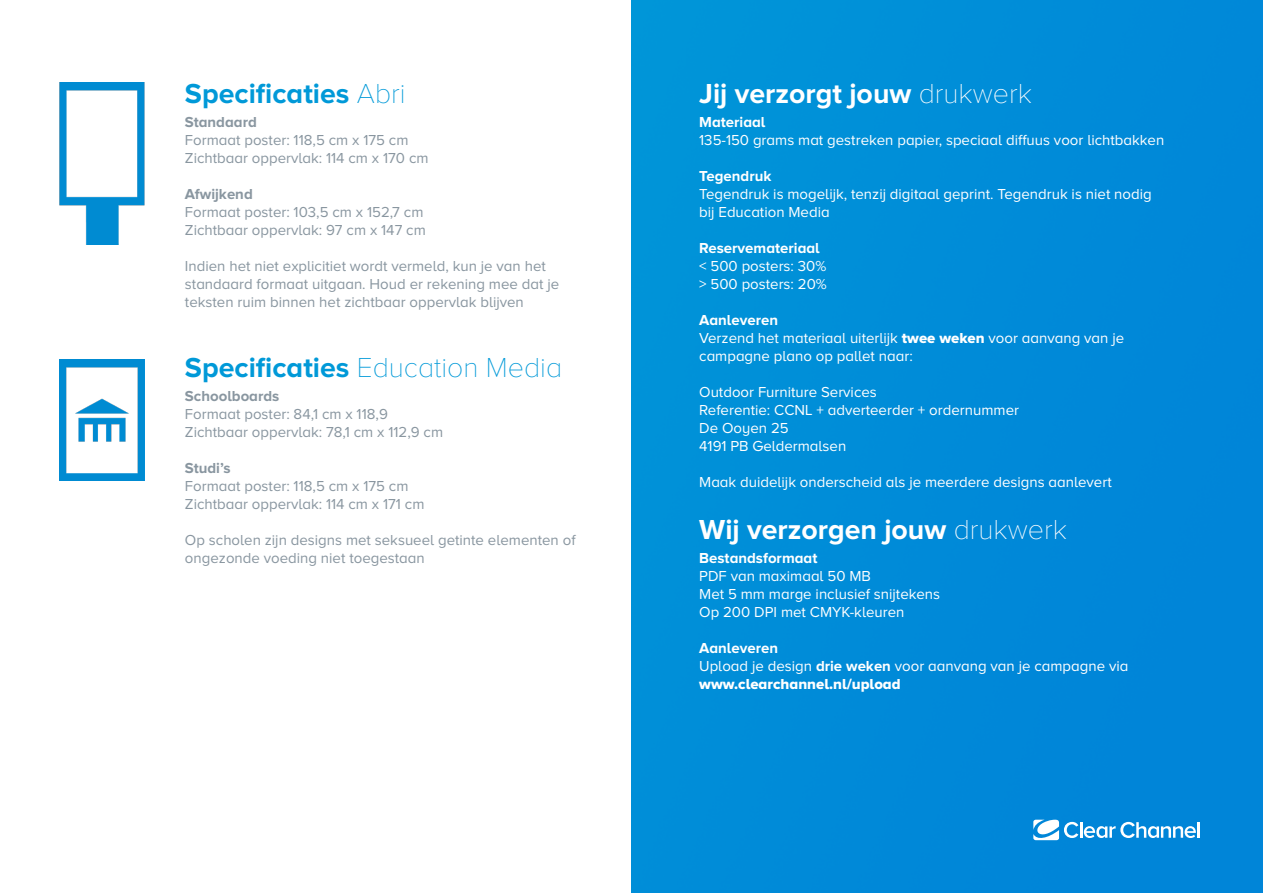
<style>
.page{position:relative;width:1263px;height:893px;background:#fff}
.page>*{position:absolute;margin:0;border:0;box-sizing:border-box;transform-origin:0 0}
.t1{font:700 28.5px "Proxima Nova A";color:#fff}
.t2{font:100 28.5px "Proxima Nova A";color:#0099d8}
.Pagina_kop_NL{font:700 28.5px "Proxima Nova A";color:#0099d8}
.t3{font:15px/18px "Proxima Nova A";color:#fff}
.Tekst_EN{font:15px/18px "Proxima Nova A";color:#8996a0}
.Tekst_NL{font:15px/18px "Proxima Nova A";color:#8996a0}
.Subtitel_NL{font:15px/18px "Proxima Nova A";color:#8996a0}
.t4{font:700 15px/18px "Proxima Nova A";color:#fff}
.Subtitel_NL-2{font:700 15px "Proxima Nova A";color:#8996a0}
.s1{font-weight:100}
.s2{font-weight:700}
.s3{font-weight:400}
.s4{font-family:"Proxima Nova A Extrabld"}
</style>
<div class="page">
<div style="left:631px;top:0;width:632px;height:893px;background:#008bd8"></div>
<hr style="left:1197px;top:822px;width:3px;height:16px;background:#fff">
<svg style="left:1033px;top:820px;width:163px;height:20px"></svg>
<img style="left:59px;top:360px;width:86px;height:120px">
<img style="left:59px;top:82px;width:86px;height:162px">
<p class="Pagina_kop_NL" style="left:185px;top:77px;width:222px">Specificaties <span class="s1">Abri</span></p>
<p class="Subtitel_NL-2" style="left:185px;top:113px;width:73px">Standaard</p>
<p class="Tekst_NL" style="left:185px;top:131px;width:225px">Formaat poster: 118,5 cm x 175 cm</p>
<p class="Tekst_NL" style="left:185px;top:149px;width:245px">Zichtbaar oppervlak: 114 cm x 170 cm</p>
<p class="Tekst_NL" style="left:185px;top:185px;width:242px"><span class="s2">Afwijkend<br></span>Formaat poster: 103,5 cm x 152,7 cm<br>Zichtbaar oppervlak: 97 cm x 147 cm</p>
<p class="Tekst_EN" style="left:185px;top:257px;width:376px">Indien het niet explicitiet wordt vermeld, kun je van het standaard formaat uitgaan. Houd er rekening mee dat je teksten ruim binnen het zichtbaar oppervlak blijven</p>
<p class="t2" style="left:185px;top:352px;width:379px"><span class="s2">Specificaties</span> Education Media</p>
<p class="Subtitel_NL" style="left:185px;top:387px;width:204px"><span class="s2">Schoolboards<br></span>Formaat poster: 84,1 cm x 118,9</p>
<p class="Tekst_EN" style="left:185px;top:423px;width:260px">Zichtbaar oppervlak: 78,1 cm x 112,9 cm</p>
<p class="Tekst_EN" style="left:185px;top:459px;width:241px"><span class="s2">Studi’s<br></span>Formaat poster: 118,5 cm x 175 cm<br>Zichtbaar oppervlak: 114 cm x 171 cm</p>
<p class="Tekst_EN" style="left:185px;top:531px;width:392px">Op scholen zijn designs met seksueel getinte elementen of ongezonde voeding niet toegestaan</p>
<p class="t1" style="left:699px;top:77px;width:334px">Jij verzorgt jouw <span class="s1">drukwerk</span></p>
<p class="t3" style="left:699px;top:113px;width:466px"><span class="s2">Materiaal<br></span>135-150 grams mat gestreken papier, speciaal diffuus voor lichtbakken</p>
<p class="t3" style="left:699px;top:167px;width:454px"><span class="s2">Tegendruk<br></span>Tegendruk is mogelijk, tenzij digitaal geprint. Tegendruk is niet nodig bij Education Media</p>
<p class="t4" style="left:699px;top:239px;width:129px">Reservemateriaal <span class="s3">&lt; 500 posters: 30%</span></p>
<p class="t3" style="left:699px;top:275px;width:129px">&gt; 500 posters: 20%</p>
<p class="t3" style="left:699px;top:311px;width:426px"><span class="s2">Aanleveren<br></span>Verzend het materiaal uiterlijk <span class="s4">twee weken</span> voor aanvang van je campagne plano op pallet naar:</p>
<p class="t3" style="left:699px;top:383px;width:179px">Outdoor Furniture Services</p>
<p class="t3" style="left:699px;top:401px;width:321px">Referentie: CCNL + adverteerder + ordernummer<br>De Ooyen 25<br>4191 PB Geldermalsen</p>
<p class="t3" style="left:699px;top:473px;width:414px">Maak duidelijk onderscheid als je meerdere designs aanlevert</p>
<p class="t1" style="left:699px;top:513px;width:369px">Wij verzorgen jouw <span class="s1">drukwerk</span></p>
<p class="t3" style="left:699px;top:549px;width:242px"><span class="s2">Bestandsformaat<br></span>PDF van maximaal 50 MB<br>Met 5 mm marge inclusief snijtekens<br>Op 200 DPI met CMYK-kleuren</p>
<p class="t3" style="left:699px;top:639px;width:431px"><span class="s2">Aanleveren<br></span>Upload je design <span class="s2">drie weken</span> voor aanvang van je campagne via <span class="s4">www.clearchannel.nl/upload</span></p>
</div>
